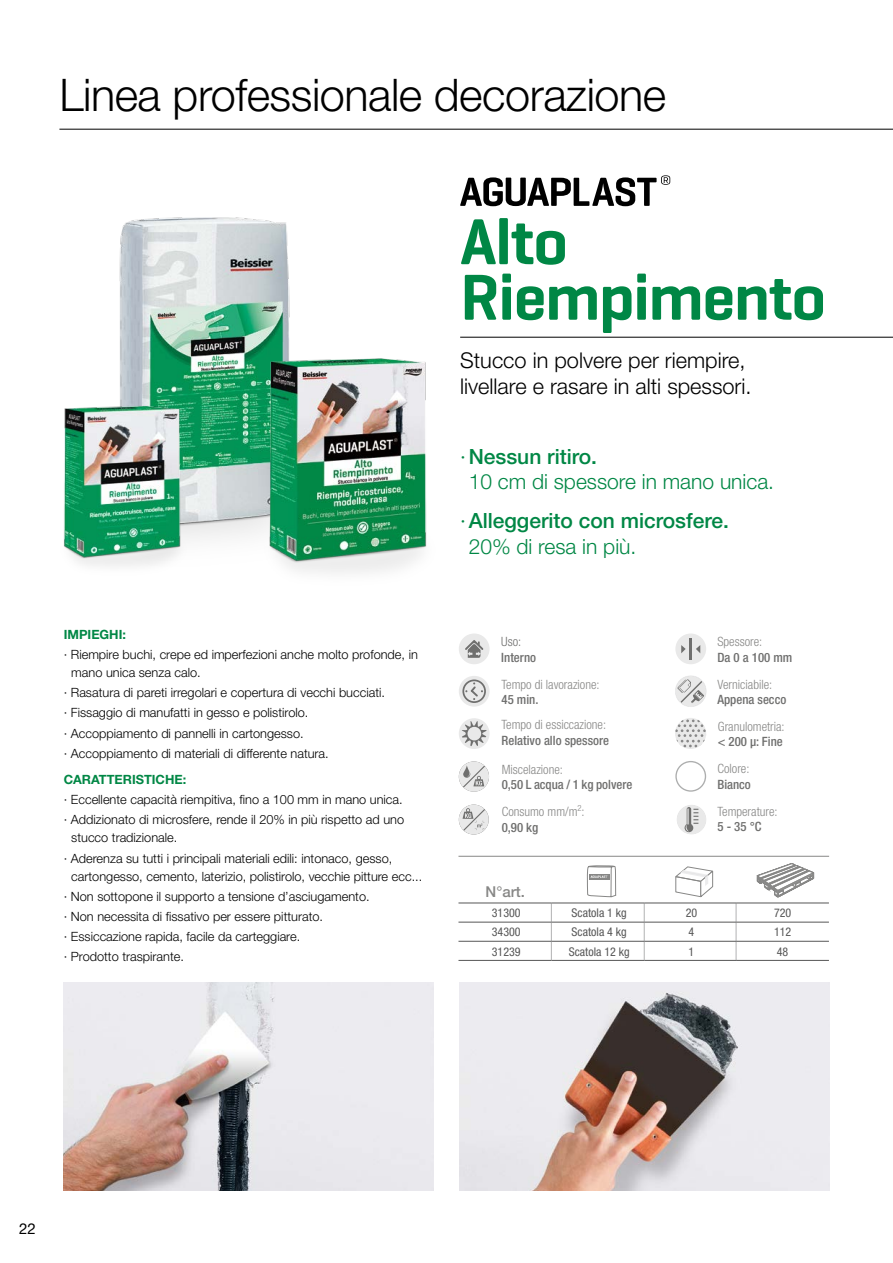
<style>
.page{position:relative;width:893px;height:1263px;background:#fff}
.page>*{position:absolute;margin:0;border:0;box-sizing:border-box;transform-origin:0 0}
.t1{font:600 66px/55.5px "Geogrotesque";letter-spacing:-.02em;color:#008745}
.t2{font:300 45px "Helvetica Neue";letter-spacing:-.01em;color:#000}
.t3{font:300 21.75px/26.1px "Helvetica Neue";color:#000}
.t4{font:500 21px/25.2px "Helvetica Neue";color:#008745}
.t5{font:300 21px/25.2px "Helvetica Neue";color:#008745}
.t6{font:500 15px "Helvetica Neue";color:#878786}
.t7{font:15px "Helvetica Neue";color:#000}
.t8{font:300 condensed 12.9px/15.5px "Helvetica Neue";color:#878786}
.t9{font:500 condensed 12.9px "Helvetica Neue";color:#6f6f6e}
.t10{font:300 condensed 12.9px "Helvetica Neue";color:#6f6f6e}
.t11{font:300 12.75px/20.1px "Helvetica Neue";color:#000}
.t12{font:700 12.75px "Helvetica Neue";color:#008745}
.t13{font:condensed 12px "Helvetica Neue";color:#565656}
.s1{font-weight:500}
.s2{font-weight:300}
.s3{font-weight:500;color:#6f6f6e}
</style>
<div class="page">
<img style="left:460px;top:982px;width:369px;height:209px">
<img style="left:64px;top:982px;width:370px;height:209px">
<hr style="left:460px;top:337px;width:433px;height:1px;background:#000">
<svg style="left:460px;top:175px;width:210px;height:31px"></svg>
<hr style="left:59px;top:129px;width:834px;height:1px;background:#000">
<div style="left:459px;top:633px;width:31px;height:31px;background:#e9e9e9;border-radius:50%"></div>
<svg style="left:465px;top:640px;width:18px;height:18px"></svg>
<div style="left:675px;top:633px;width:31px;height:31px;background:#e9e9e9;border-radius:50%"></div>
<svg style="left:681px;top:638px;width:19px;height:21px"></svg>
<div style="left:459px;top:676px;width:31px;height:31px;background:#e9e9e9;border-radius:50%"></div>
<svg style="left:465px;top:682px;width:18px;height:18px"></svg>
<div style="left:462px;top:679px;width:24px;height:24px;border:2px solid #6f6f6e;border-radius:50%"></div>
<div style="left:675px;top:676px;width:31px;height:31px;border:1px solid #ececed;border-radius:50%"></div>
<svg style="left:675px;top:676px;width:31px;height:30px"></svg>
<svg style="left:459px;top:761px;width:30px;height:31px"></svg>
<div style="left:675px;top:761px;width:31px;height:31px;border:1px solid #adaeae;border-radius:50%"></div>
<svg style="left:677px;top:805px;width:29px;height:29px"></svg>
<svg style="left:459px;top:804px;width:30px;height:30px"></svg>
<hr style="left:551px;top:960px;width:93px;height:1px;background:#565656">
<hr style="left:644px;top:960px;width:92px;height:1px;background:#565656">
<svg style="left:644px;top:904px;width:1px;height:56px"></svg>
<svg style="left:736px;top:904px;width:1px;height:56px"></svg>
<svg style="left:551px;top:904px;width:1px;height:56px"></svg>
<hr style="left:458px;top:903px;width:93px;height:1px;background:#565656">
<hr style="left:551px;top:903px;width:93px;height:1px;background:#565656">
<hr style="left:644px;top:903px;width:92px;height:1px;background:#565656">
<hr style="left:736px;top:903px;width:93px;height:1px;background:#565656">
<hr style="left:458px;top:960px;width:93px;height:1px;background:#565656">
<hr style="left:736px;top:960px;width:93px;height:1px;background:#565656">
<hr style="left:458px;top:922px;width:93px;height:1px;background:#565656">
<hr style="left:551px;top:922px;width:93px;height:1px;background:#565656">
<hr style="left:644px;top:922px;width:92px;height:1px;background:#565656">
<hr style="left:736px;top:922px;width:93px;height:1px;background:#565656">
<hr style="left:458px;top:941px;width:93px;height:1px;background:#565656">
<hr style="left:551px;top:941px;width:93px;height:1px;background:#565656">
<hr style="left:644px;top:941px;width:92px;height:1px;background:#565656">
<hr style="left:736px;top:941px;width:93px;height:1px;background:#565656">
<div style="left:459px;top:718px;width:31px;height:31px;background:#e9e9e9;border-radius:50%"></div>
<svg style="left:460px;top:721px;width:27px;height:25px"></svg>
<svg style="left:675px;top:718px;width:31px;height:31px"></svg>
<svg style="left:675px;top:719px;width:31px;height:28px"></svg>
<hr style="left:458px;top:856px;width:371px;height:1px;background:#878786">
<svg style="left:675px;top:866px;width:39px;height:32px"></svg>
<svg style="left:757px;top:863px;width:57px;height:34px"></svg>
<svg style="left:587px;top:865px;width:29px;height:32px"></svg>
<img style="left:119px;top:217px;width:171px;height:322px">
<img style="left:64px;top:393px;width:130px;height:173px">
<img style="left:253px;top:341px;width:174px;height:232px">
<h2 class="t2" style="left:59px;top:67px;width:608px">Linea professionale decorazione</h2>
<h1 class="t1" style="left:460px;top:213px;width:368px">Alto<br>Riempimento</h1>
<h3 class="t3" style="left:460px;top:347px;width:293px">Stucco in polvere per riempire, livellare e rasare in alti spessori.</h3>
<p class="t12" style="left:64px;top:626px;width:64px">IMPIEGHI:</p>
<p class="t11" style="left:71px;top:645px;width:348px;line-height:18px;text-indent:-7px">· Riempire buchi, crepe ed imperfezioni anche molto profonde, in mano unica senza calo.</p>
<p class="t11" style="left:64px;top:682px;width:323px">· Rasatura di pareti irregolari e copertura di vecchi bucciati. · Fissaggio di manufatti in gesso e polistirolo.<br>· Accoppiamento di pannelli in cartongesso.<br>· Accoppiamento di materiali di differente natura.</p>
<p class="t12" style="left:64px;top:772px;width:124px">CARATTERISTICHE:</p>
<p class="t11" style="left:64px;top:789px;width:342px">· Eccellente capacità riempitiva, fino a 100 mm in mano unica. · Addizionato di microsfere, rende il 20% in più rispetto ad uno</p>
<p class="t11" style="left:64px;top:827px;width:330px;text-indent:7px">stucco tradizionale.<br>· Aderenza su tutti i principali materiali edili: intonaco, gesso,</p>
<p class="t11" style="left:64px;top:866px;width:360px;text-indent:7px">cartongesso, cemento, laterizio, polistirolo, vecchie pitture ecc... · Non sottopone il supporto a tensione d’asciugamento.<br>· Non necessita di fissativo per essere pitturato.<br>· Essiccazione rapida, facile da carteggiare.<br>· Prodotto traspirante.</p>
<h3 class="t5" style="left:469px;top:444px;width:307px;text-indent:-9px">·<span class="s1">Nessun ritiro.<br></span>10 cm di spessore in mano unica.</h3>
<h3 class="t4" style="left:469px;top:508px;width:262px;text-indent:-9px"><span class="s2">·</span>Alleggerito con microsfere.<br><span class="s2">20% di resa in più.</span></h3>
<p class="t10" style="left:501px;top:634px;width:21px">Uso:</p>
<p class="t9" style="left:501px;top:650px;width:36px">Interno</p>
<p class="t8" style="left:717px;top:634px;width:46px">Spessore:</p>
<p class="t9" style="left:717px;top:649px;width:76px">Da 0 a 100 mm</p>
<p class="t8" style="left:501px;top:676px;width:100px">Tempo di lavorazione:</p>
<p class="t9" style="left:501px;top:692px;width:38px">45 min.</p>
<p class="t8" style="left:717px;top:676px;width:56px">Verniciabile:</p>
<p class="t9" style="left:717px;top:692px;width:70px">Appena secco</p>
<p class="t8" style="left:501px;top:717px;width:106px">Tempo di essiccazione:</p>
<p class="t9" style="left:501px;top:732px;width:109px">Relativo allo spessore</p>
<p class="t8" style="left:718px;top:719px;width:68px">Granulometria:</p>
<p class="t9" style="left:718px;top:734px;width:67px">&lt; 200 µ: Fine</p>
<p class="t8" style="left:502px;top:761px;width:63px">Miscelazione:</p>
<p class="t9" style="left:502px;top:777px;width:132px">0,50 L acqua / 1 kg polvere</p>
<p class="t8" style="left:717px;top:761px;width:34px">Colore:</p>
<p class="t9" style="left:717px;top:776px;width:35px">Bianco</p>
<p class="t8" style="left:502px;top:804px;width:84px">Consumo mm/m<sup>2</sup>:<br><span class="s3">0,90 kg</span></p>
<p class="t8" style="left:717px;top:803px;width:62px">Temperature:</p>
<p class="t9" style="left:717px;top:819px;width:46px">5 - 35 °C</p>
<p class="t6" style="left:485px;top:882px;width:41px">N°art.</p>
<p class="t13" style="left:492px;top:906px;width:30px">31300</p>
<p class="t13" style="left:572px;top:906px;width:57px">Scatola 1 kg</p>
<p class="t13" style="left:686px;top:906px;width:13px">20</p>
<p class="t13" style="left:774px;top:906px;width:19px">720</p>
<p class="t13" style="left:492px;top:925px;width:30px">34300</p>
<p class="t13" style="left:572px;top:925px;width:57px">Scatola 4 kg</p>
<p class="t13" style="left:689px;top:925px;width:7px">4</p>
<p class="t13" style="left:774px;top:925px;width:19px">112</p>
<p class="t13" style="left:492px;top:944px;width:30px">31239</p>
<p class="t13" style="left:569px;top:944px;width:62px">Scatola 12 kg</p>
<p class="t13" style="left:689px;top:944px;width:7px">1</p>
<p class="t13" style="left:777px;top:944px;width:13px">48</p>
<p class="t7" style="left:19px;top:1220px;width:18px">22</p>
</div>
